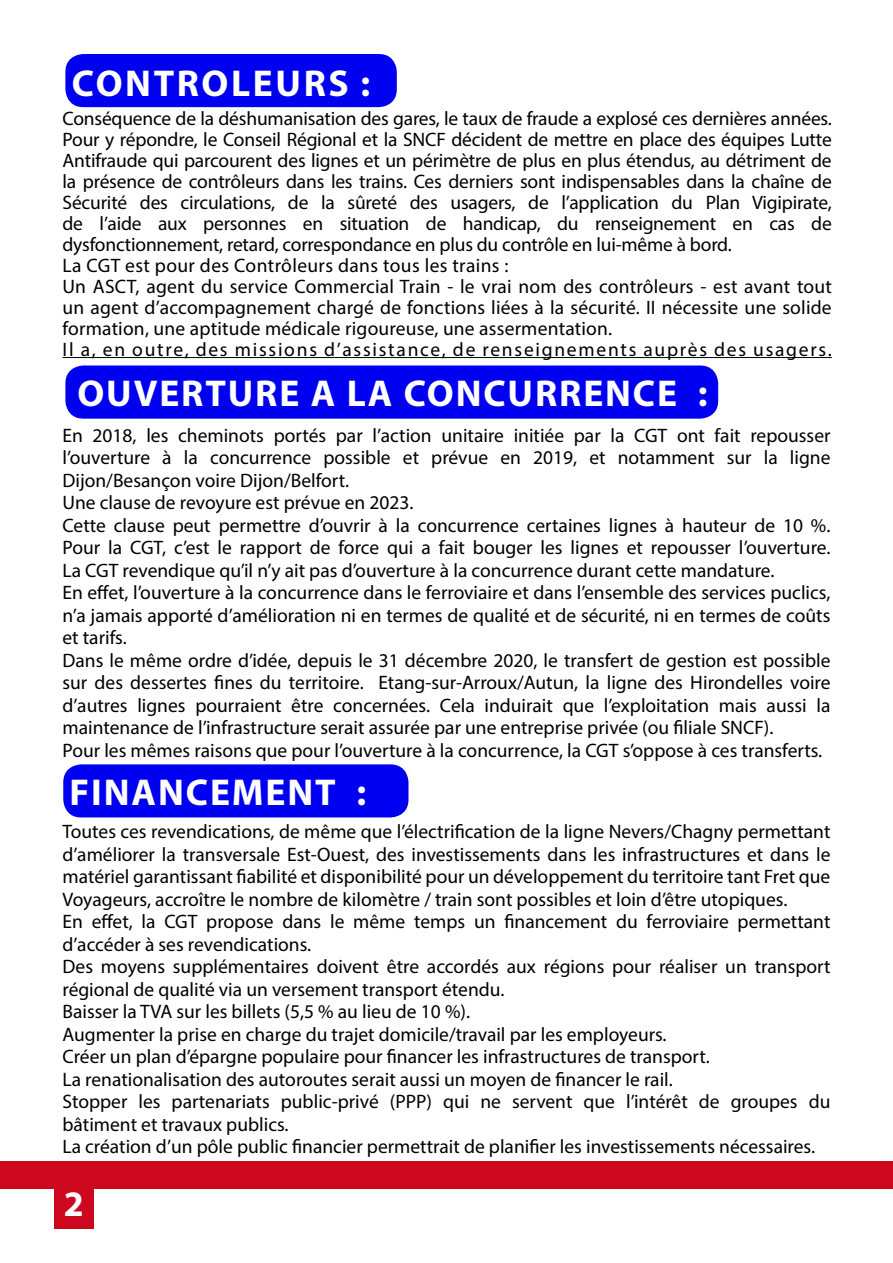
<style>
.page{position:relative;width:893px;height:1263px;background:#fff}
.page>*{position:absolute;margin:0;border:0;box-sizing:border-box;transform-origin:0 0}
.t1{font:700 37.5px "Myriad Pro";letter-spacing:.05em;color:#fff}
.t2{font:700 37.5px "Myriad Pro";letter-spacing:.07em;color:#fff}
.t3{font:700 36px "Myriad Pro";color:#fff}
.t4{font:19.5px/22.5px "Myriad Pro";color:#000;text-align:justify}
.t5{font:19.5px "Myriad Pro";letter-spacing:.09em;color:#000}
.t6{font:19.5px "Myriad Pro";letter-spacing:.02em;color:#000}
</style>
<div class="page">
<div style="left:65px;top:365px;width:653px;height:54px;background:#0000f0;border-radius:18px"></div>
<div style="left:63px;top:764px;width:345px;height:53px;background:#0000f0;border-radius:18px"></div>
<div style="left:65px;top:54px;width:332px;height:53px;background:#0000f0;border-radius:18px"></div>
<hr style="left:63px;top:357px;width:769px;height:1px;background:#000">
<div style="left:1px;top:1161px;width:892px;height:28px;background:#cd071e"></div>
<div style="left:54px;top:1189px;width:40px;height:40px;background:#cd071e"></div>
<p class="t2" style="left:72px;top:58px;width:300px">CONTROLEURS :</p>
<p class="t4" style="left:63px;top:107px;width:771px;line-height:21px">Conséquence de la déshumanisation des gares, le taux de fraude a explosé ces dernières années.<br>Pour y répondre, le Conseil Régional et la SNCF décident de mettre en place des équipes Lutte Antifraude qui parcourent des lignes et un périmètre de plus en plus étendus, au détriment de la présence de contrôleurs dans les trains. Ces derniers sont indispensables dans la chaîne de Sécurité des circulations, de la sûreté des usagers, de l’application du Plan Vigipirate, de l’aide aux personnes en situation de handicap, du renseignement en cas de dysfonctionnement, retard, correspondance en plus du contrôle en lui-même à bord.</p>
<p class="t6" style="left:63px;top:253px;width:448px">La CGT est pour des Contrôleurs dans tous les trains :</p>
<p class="t4" style="left:63px;top:275px;width:771px;line-height:21px">Un ASCT, agent du service Commercial Train - le vrai nom des contrôleurs - est avant tout un agent d’accompagnement chargé de fonctions liées à la sécurité. II nécessite une solide formation, une aptitude médicale rigoureuse, une assermentation.</p>
<p class="t5" style="left:63px;top:337px;width:771px">Il a, en outre, des missions d’assistance, de renseignements auprès des usagers.</p>
<p class="t1" style="left:77px;top:369px;width:632px">OUVERTURE A LA CONCURRENCE :</p>
<p class="t4" style="left:63px;top:424px;width:769px">En 2018, les cheminots portés par l’action unitaire initiée par la CGT ont fait repousser l’ouverture à la concurrence possible et prévue en 2019, et notamment sur la ligne Dijon/Besançon voire Dijon/Belfort.</p>
<p class="t4" style="left:63px;top:491px;width:352px">Une clause de revoyure est prévue en 2023.</p>
<p class="t4" style="left:63px;top:514px;width:769px">Cette clause peut permettre d’ouvrir à la concurrence certaines lignes à hauteur de 10 %.<br>Pour la CGT, c’est le rapport de force qui a fait bouger les lignes et repousser l’ouverture.<br>La CGT revendique qu’il n’y ait pas d’ouverture à la concurrence durant cette mandature.</p>
<p class="t4" style="left:63px;top:581px;width:769px">En effet, l’ouverture à la concurrence dans le ferroviaire et dans l’ensemble des services puclics, n’a jamais apporté d’amélioration ni en termes de qualité et de sécurité, ni en termes de coûts et tarifs.</p>
<p class="t4" style="left:63px;top:649px;width:769px">Dans le même ordre d’idée, depuis le 31 décembre 2020, le transfert de gestion est possible sur des dessertes fines du territoire. Etang-sur-Arroux/Autun, la ligne des Hirondelles voire d’autres lignes pourraient être concernées. Cela induirait que l’exploitation mais aussi la maintenance de l’infrastructure serait assurée par une entreprise privée (ou filiale SNCF).</p>
<p class="t4" style="left:63px;top:739px;width:761px">Pour les mêmes raisons que pour l’ouverture à la concurrence, la CGT s’oppose à ces transferts.</p>
<p class="t1" style="left:70px;top:767px;width:298px">FINANCEMENT :</p>
<p class="t4" style="left:63px;top:820px;width:769px">Toutes ces revendications, de même que l’électrification de la ligne Nevers/Chagny permettant d’améliorer la transversale Est-Ouest, des investissements dans les infrastructures et dans le matériel garantissant fiabilité et disponibilité pour un développement du territoire tant Fret que Voyageurs, accroître le nombre de kilomètre / train sont possibles et loin d’être utopiques.</p>
<p class="t4" style="left:63px;top:910px;width:769px">En effet, la CGT propose dans le même temps un financement du ferroviaire permettant d’accéder à ses revendications.</p>
<p class="t4" style="left:63px;top:955px;width:769px">Des moyens supplémentaires doivent être accordés aux régions pour réaliser un transport régional de qualité via un versement transport étendu.</p>
<p class="t4" style="left:63px;top:1000px;width:409px">Baisser la TVA sur les billets (5,5 % au lieu de 10 %).</p>
<p class="t4" style="left:63px;top:1022px;width:606px">Augmenter la prise en charge du trajet domicile/travail par les employeurs.</p>
<p class="t4" style="left:63px;top:1045px;width:649px">Créer un plan d’épargne populaire pour financer les infrastructures de transport.</p>
<p class="t4" style="left:63px;top:1067px;width:612px">La renationalisation des autoroutes serait aussi un moyen de financer le rail.</p>
<p class="t4" style="left:63px;top:1090px;width:769px">Stopper les partenariats public-privé (PPP) qui ne servent que l’intérêt de groupes du bâtiment et travaux publics.</p>
<p class="t4" style="left:63px;top:1135px;width:754px">La création d’un pôle public financier permettrait de planifier les investissements nécessaires.</p>
<p class="t3" style="left:64px;top:1180px;width:21px">2</p>
</div>
